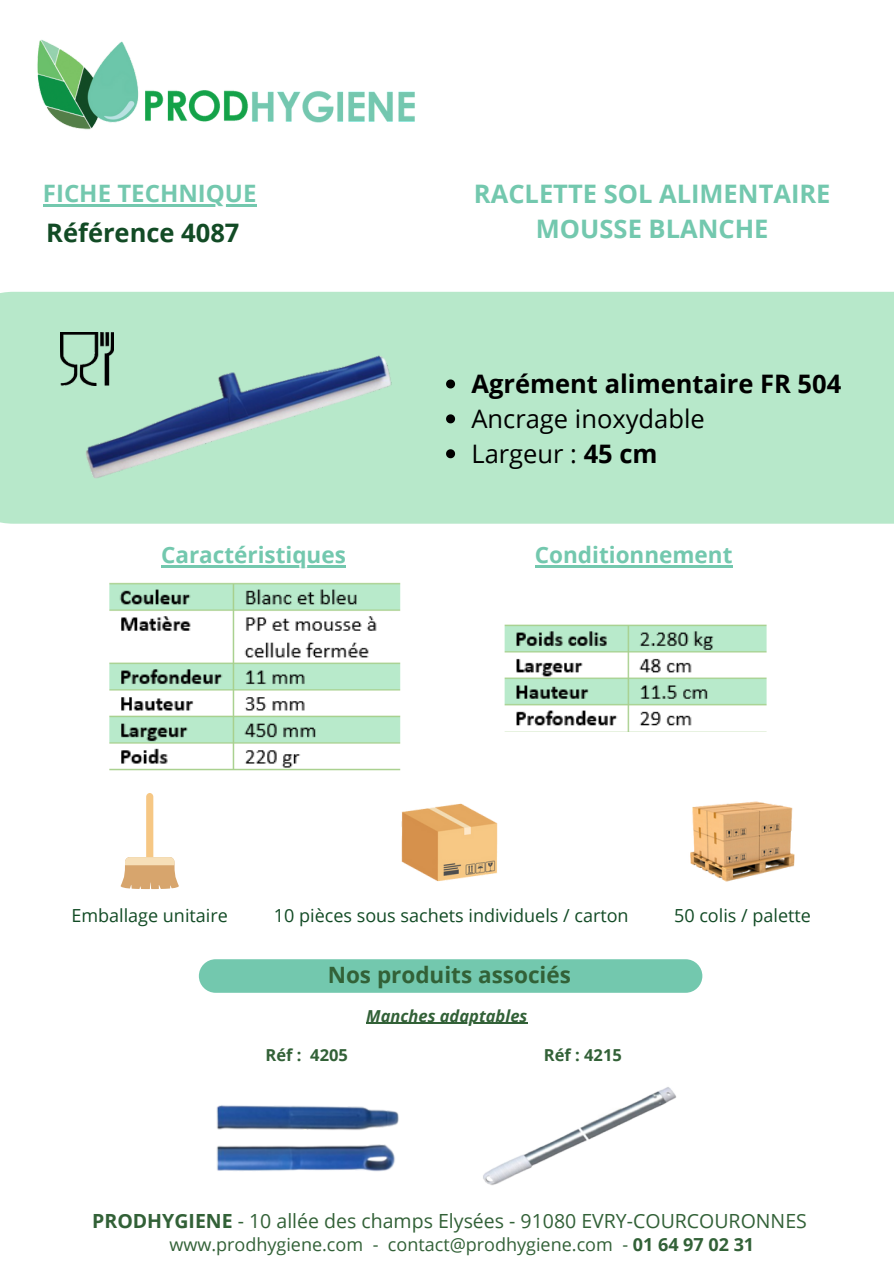
<style>
.page{position:relative;width:894px;height:1264px;background:#fff}
.page>*{position:absolute;margin:0;border:0;box-sizing:border-box;transform-origin:0 0}
.t1{font:700 25.5px/34.8px "Open Sans";color:#73c8ae;text-align:center}
.t2{font:25.5px "Open Sans";color:#000}
.t3{font:700 25.5px "Open Sans";color:#000}
.t4{font:700 25.5px "Open Sans";color:#124b25}
.t5{font:700 24px "Open Sans";color:#73c8ae}
.t6{font:700 22.5px "Open Sans";color:#73c8ae}
.t7{font:700 22.5px "Open Sans";color:#326137}
.t8{font:19.5px "Open Sans";color:#326137}
.t9{font:18px "Open Sans";color:#124b25}
.t10{font:18px "Open Sans";color:#326137}
.t11{font:italic 700 16.5px "Open Sans";color:#326137}
.t12{font:700 16.5px "Open Sans";color:#326137}
.s1{font-weight:700}
</style>
<div class="page">
<img style="left:37px;top:39px;width:378px;height:91px">
<div style="left:0;top:292px;width:893px;height:231px;background:#b7e8ca"></div>
<div style="left:0;top:302px;width:893px;height:211px;background:#b7e8ca"></div>
<div style="left:199px;top:959px;width:503px;height:33px;background:#73c8ae;border-radius:17px"></div>
<img style="left:61px;top:333px;width:52px;height:52px">
<img style="left:401px;top:803px;width:97px;height:79px">
<img style="left:690px;top:801px;width:105px;height:80px">
<svg style="left:120px;top:793px;width:59px;height:96px"></svg>
<img style="left:216px;top:1105px;width:183px;height:67px">
<img style="left:483px;top:1087px;width:193px;height:98px">
<img style="left:84px;top:341px;width:310px;height:154px">
<img style="left:109px;top:582px;width:292px;height:189px">
<img style="left:504px;top:624px;width:263px;height:107px">
<hr style="left:161px;top:565px;width:185px;height:2px;background:#73c8ae">
<hr style="left:43px;top:204px;width:213px;height:2px;background:#73c8ae">
<svg style="left:446px;top:379px;width:9px;height:9px"></svg>
<svg style="left:446px;top:414px;width:9px;height:9px"></svg>
<svg style="left:446px;top:449px;width:9px;height:9px"></svg>
<hr style="left:534px;top:565px;width:198px;height:2px;background:#73c8ae">
<hr style="left:366px;top:1022px;width:161px;height:1px;background:#326137">
<h4 class="t5" style="left:43px;top:176px;width:215px">FICHE TECHNIQUE</h4>
<p class="t4" style="left:46px;top:215px;width:195px">Référence 4087</p>
<p class="t6" style="left:161px;top:538px;width:186px">Caractéristiques</p>
<h4 class="t1" style="left:473px;top:175px;width:358px">RACLETTE SOL ALIMENTAIRE<br>MOUSSE BLANCHE</h4>
<p class="t3" style="left:471px;top:366px;width:371px">Agrément alimentaire FR 504</p>
<p class="t2" style="left:471px;top:400px;width:235px">Ancrage inoxydable</p>
<h5 class="t2" style="left:471px;top:435px;width:187px">Largeur : <span class="s1">45 cm</span></h5>
<h5 class="t6" style="left:534px;top:538px;width:199px">Conditionnement</h5>
<h4 class="t9" style="left:71px;top:902px;width:158px">Emballage unitaire</h4>
<h5 class="t9" style="left:274px;top:902px;width:356px">10 pièces sous sachets individuels / carton</h5>
<p class="t9" style="left:674px;top:902px;width:138px">50 colis / palette</p>
<p class="t7" style="left:327px;top:958px;width:244px">Nos produits associés</p>
<p class="t11" style="left:366px;top:1003px;width:162px">Manches adaptables</p>
<p class="t12" style="left:265px;top:1043px;width:84px">Réf : 4205</p>
<p class="t12" style="left:543px;top:1043px;width:79px">Réf : 4215</p>
<p class="t8" style="left:92px;top:1207px;width:716px"><span class="s1">PRODHYGIENE</span> - 10 allée des champs Elysées - 91080 EVRY-COURCOURONNES</p>
<p class="t10" style="left:169px;top:1231px;width:586px">www.prodhygiene.com - contact@prodhygiene.com - <span class="s1">01 64 97 02 31</span></p>
</div>
